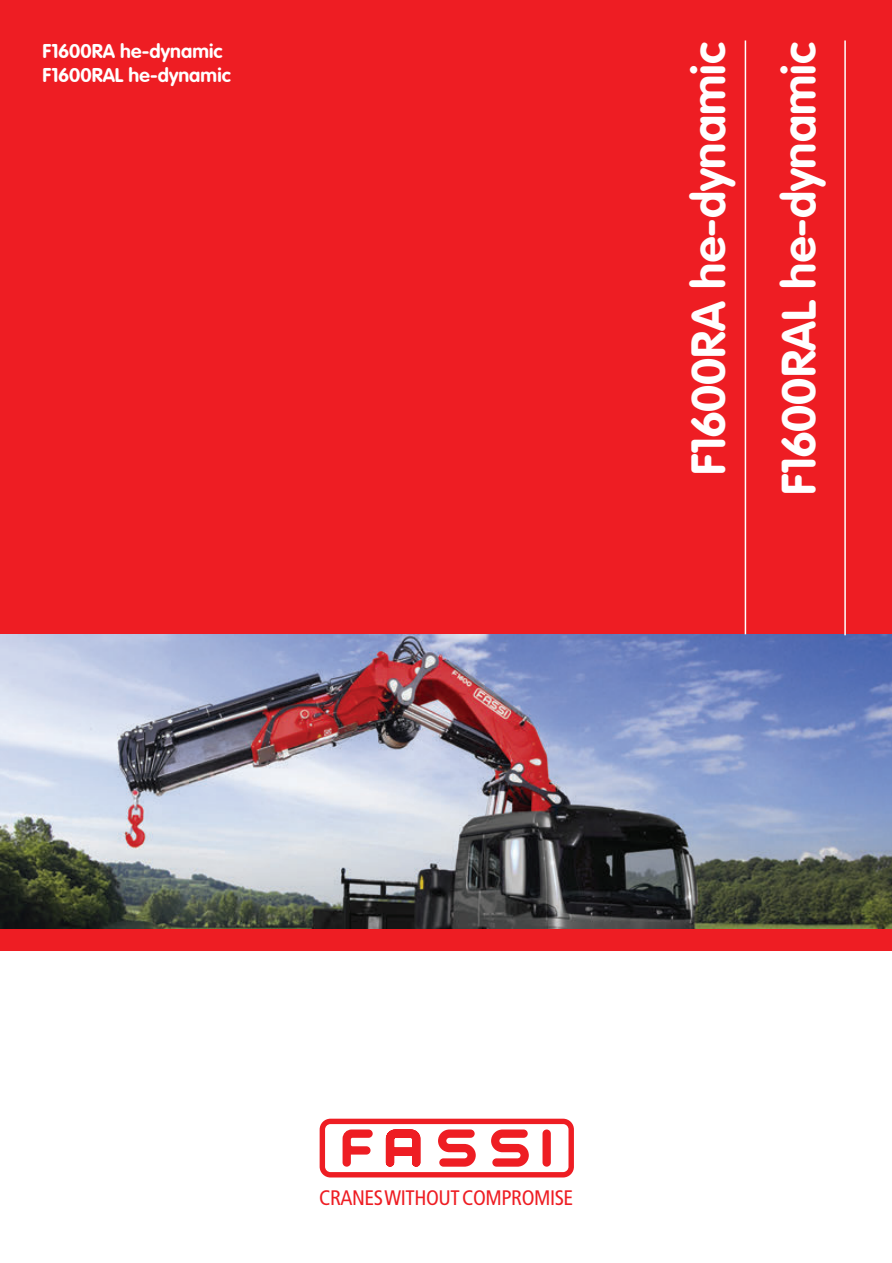
<style>
.page{position:relative;width:892px;height:1263px;background:#fff}
.page>*{position:absolute;margin:0;border:0;box-sizing:border-box;transform-origin:0 0}
.t1{font:700 47.25px "VAG Rounded";color:#fff}
.t2{font:condensed 21px "Frutiger";letter-spacing:-.02em;color:#ee1d23}
.t3{font:700 19.5px/24px "VAG Rounded";letter-spacing:.005em;color:#fff}
</style>
<div class="page">
<div style="left:0;top:0;width:891px;height:950px;background:#ee1d23"></div>
<svg style="left:319px;top:1118px;width:255px;height:59px"></svg>
<img style="left:0;top:635px;width:891px;height:293px">
<hr style="left:844px;top:40px;width:1px;height:595px;background:#fff">
<hr style="left:744px;top:40px;width:2px;height:594px;background:#fff">
<p class="t3" style="left:43px;top:39px;width:190px">F1600RA he-dynamic<br>F1600RAL he-dynamic</p>
<h1 class="t1" style="left:771px;top:495px;width:454px;rotate:-90deg">F1600RAL he-dynamic</h1>
<h1 class="t1" style="left:681px;top:475px;width:434px;rotate:-90deg">F1600RA he-dynamic</h1>
<p class="t2" style="left:319px;top:1185px;width:256px">CRANES WITHOUT COMPROMISE</p>
</div>
